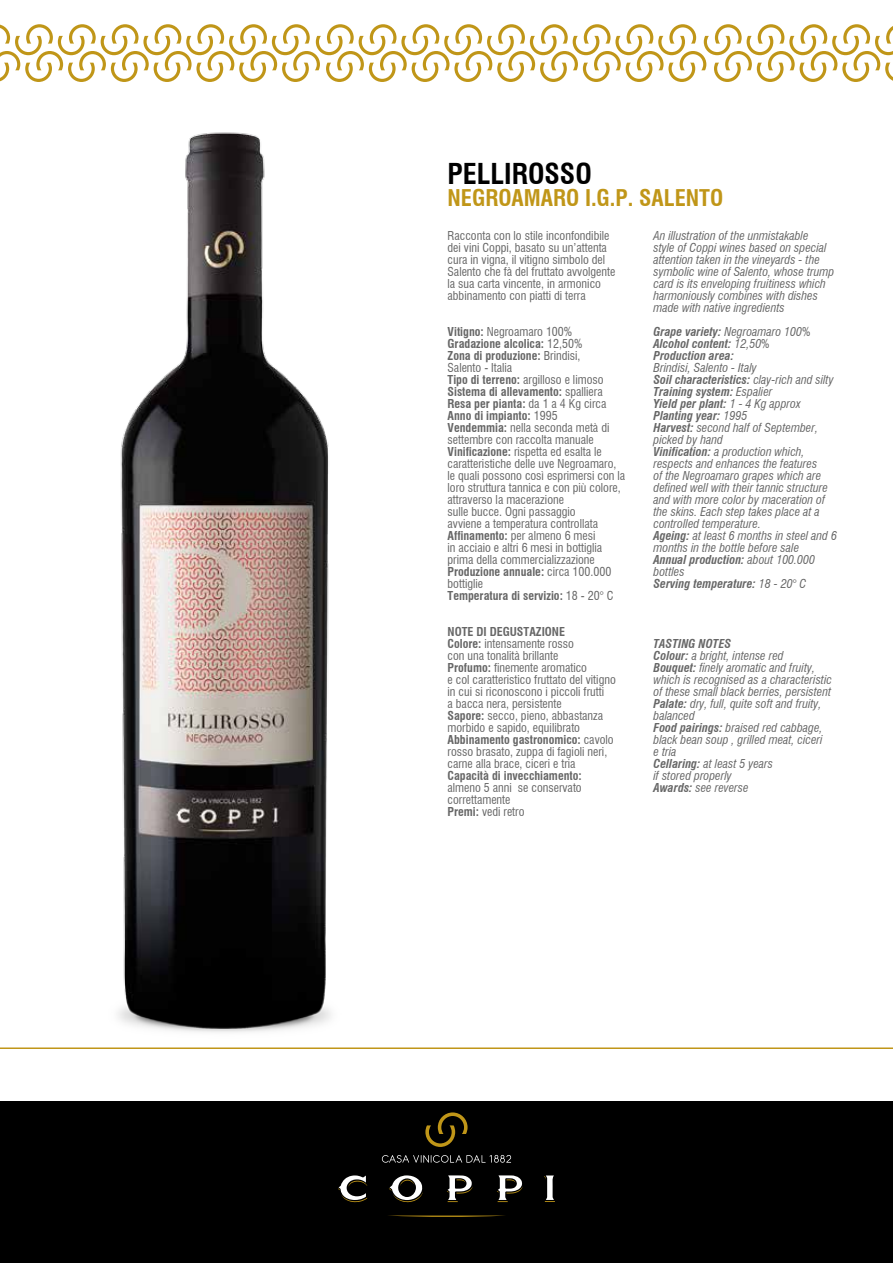
<style>
.page{position:relative;width:893px;height:1263px;background:#fff}
.page>*{position:absolute;margin:0;border:0;box-sizing:border-box;transform-origin:0 0}
.t1{font:700 condensed 28.2px "Swiss 721 BT";color:#000}
.t2{font:700 condensed 22.5px "Swiss 721 BT";color:#c09618}
.t3{font:condensed 12px/12px "Swiss 721 BT";color:#000}
.t4{font:italic condensed 12px/12px "Swiss 721 BT";color:#000}
.t5{font:italic 700 condensed 12px/12px "Swiss 721 BT";color:#000}
.t6{font:700 condensed 12px "Swiss 721 BT";color:#000}
.s1{font-weight:700}
.s2{font-weight:400}
</style>
<div class="page">
<img style="left:118px;top:132px;width:213px;height:900px">
<div style="left:0;top:1101px;width:893px;height:162px;background:#000"></div>
<svg style="left:389px;top:1175px;width:34px;height:27px"></svg>
<svg style="left:447px;top:1175px;width:26px;height:27px"></svg>
<svg style="left:497px;top:1175px;width:26px;height:27px"></svg>
<svg style="left:338px;top:1175px;width:29px;height:27px"></svg>
<svg style="left:544px;top:1175px;width:11px;height:27px"></svg>
<svg style="left:388px;top:1215px;width:117px;height:2px"></svg>
<svg style="left:425px;top:1112px;width:43px;height:35px"></svg>
<svg style="left:382px;top:1155px;width:129px;height:8px"></svg>
<svg style="left:0;top:24px;width:893px;height:58px"></svg>
<hr style="left:0;top:1047px;width:893px;height:2px;background:#c09618">
<h1 class="t1" style="left:448px;top:157px;width:146px">PELLIROSSO</h1>
<h2 class="t2" style="left:448px;top:185px;width:277px">NEGROAMARO I.G.P. SALENTO</h2>
<p class="t3" style="left:448px;top:230px;width:169px">Racconta con lo stile inconfondibile dei vini Coppi, basato su un’attenta cura in vigna, il vitigno simbolo del Salento che fà del fruttato avvolgente la sua carta vincente, in armonico abbinamento con piatti di terra</p>
<p class="t3" style="left:448px;top:326px;width:179px"><span class="s1">Vitigno:</span> Negroamaro 100%<br><span class="s1">Gradazione alcolica:</span> 12,50%<br><span class="s1">Zona di produzione:</span> Brindisi,<br>Salento - Italia<br><span class="s1">Tipo di terreno:</span> argilloso e limoso<br><span class="s1">Sistema di allevamento:</span> spalliera<br><span class="s1">Resa per pianta:</span> da 1 a 4 Kg circa<br><span class="s1">Anno di impianto:</span> 1995<br><span class="s1">Vendemmia:</span> nella seconda metà di settembre con raccolta manuale<br><span class="s1">Vinificazione:</span> rispetta ed esalta le caratteristiche delle uve Negroamaro, le quali possono così esprimersi con la loro struttura tannica e con più colore, attraverso la macerazione<br>sulle bucce. Ogni passaggio<br>avviene a temperatura controllata<br><span class="s1">Affinamento:</span> per almeno 6 mesi<br>in acciaio e altri 6 mesi in bottiglia prima della commercializzazione<br><span class="s1">Produzione annuale:</span> circa 100.000 bottiglie<br><span class="s1">Temperatura di servizio:</span> 18 - 20° C</p>
<p class="t3" style="left:448px;top:626px;width:170px"><span class="s1">NOTE DI DEGUSTAZIONE<br>Colore:</span> intensamente rosso<br>con una tonalità brillante<br><span class="s1">Profumo:</span> finemente aromatico<br>e col caratteristico fruttato del vitigno in cui si riconoscono i piccoli frutti<br>a bacca nera, persistente<br><span class="s1">Sapore:</span> secco, pieno, abbastanza morbido e sapido, equilibrato<br><span class="s1">Abbinamento gastronomico:</span> cavolo rosso brasato, zuppa di fagioli neri, carne alla brace, ciceri e tria</p>
<p class="t6" style="left:448px;top:768px;width:136px">Capacità di invecchiamento:</p>
<p class="t3" style="left:448px;top:782px;width:136px">almeno 5 anni se conservato correttamente<br><span class="s1">Premi:</span> vedi retro</p>
<p class="t4" style="left:653px;top:230px;width:182px">An illustration of the unmistakable<br>style of Coppi wines based on special attention taken in the vineyards - the symbolic wine of Salento, whose trump card is its enveloping fruitiness which harmoniously combines with dishes made with native ingredients</p>
<p class="t5" style="left:653px;top:326px;width:159px">Grape variety: <span class="s2">Negroamaro 100%<br></span>Alcohol content: <span class="s2">12,50%<br></span>Production area:</p>
<p class="t4" style="left:653px;top:362px;width:185px">Brindisi, Salento - Italy<br><span class="s1">Soil characteristics:</span> clay-rich and silty<br><span class="s1">Training system:</span> Espalier<br><span class="s1">Yield per plant:</span> 1 - 4 Kg approx<br><span class="s1">Planting year:</span> 1995<br><span class="s1">Harvest:</span> second half of September, picked by hand<br><span class="s1">Vinification:</span> a production which, respects and enhances the features<br>of the Negroamaro grapes which are defined well with their tannic structure and with more color by maceration of the skins. Each step takes place at a controlled temperature.<br><span class="s1">Ageing:</span> at least 6 months in steel and 6 months in the bottle before sale<br><span class="s1">Annual production:</span> about 100.000 bottles<br><span class="s1">Serving temperature:</span> 18 - 20° C</p>
<p class="t4" style="left:653px;top:638px;width:180px"><span class="s1">TASTING NOTES<br>Colour:</span> a bright, intense red<br><span class="s1">Bouquet:</span> finely aromatic and fruity, which is recognised as a characteristic of these small black berries, persistent<br><span class="s1">Palate:</span> dry, full, quite soft and fruity, balanced<br><span class="s1">Food pairings:</span> braised red cabbage, black bean soup , grilled meat, ciceri<br>e tria<br><span class="s1">Cellaring:</span> at least 5 years<br>if stored properly<br><span class="s1">Awards:</span> see reverse</p>
</div>
